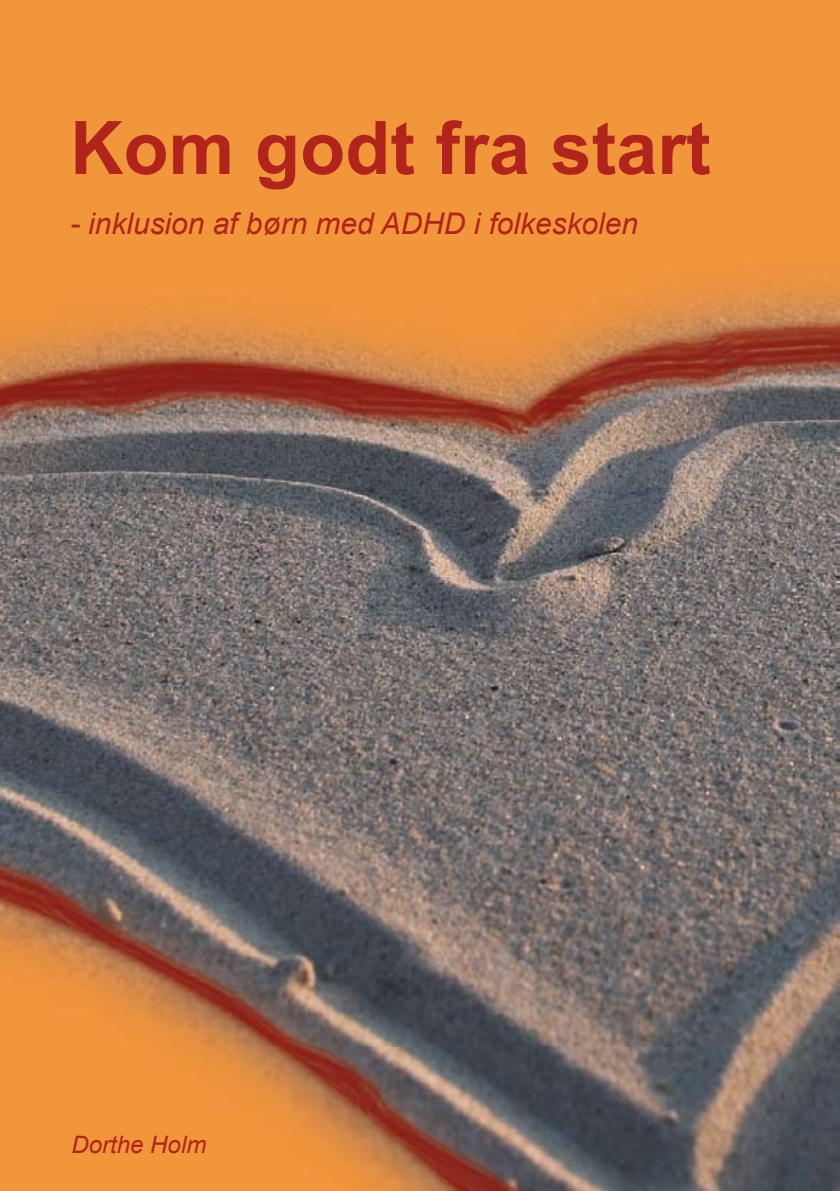
<style>
.page{position:relative;width:840px;height:1191px;background:#fff}
.page>*{position:absolute;margin:0;border:0;box-sizing:border-box;transform-origin:0 0}
.t1{font:700 73.8px "Arial";color:#b1241c}
.t2{font:italic 29.8px "Arial";color:#b1241c}
.t3{font:italic 24px "Arial";color:#b1241c}
</style>
<div class="page">
<div style="left:0;top:0;width:839px;height:1191px;background:#f2963b"></div>
<img style="left:0;top:283px;width:839px;height:764px">
<img style="left:186px;top:1047px;width:653px;height:144px">
<h1 class="t1" style="left:70px;top:99px;width:641px">Kom godt fra start</h1>
<p class="t2" style="left:70px;top:204px;width:569px">- inklusion af børn med ADHD i folkeskolen</p>
<p class="t3" style="left:71px;top:1128px;width:136px">Dorthe Holm</p>
</div>
